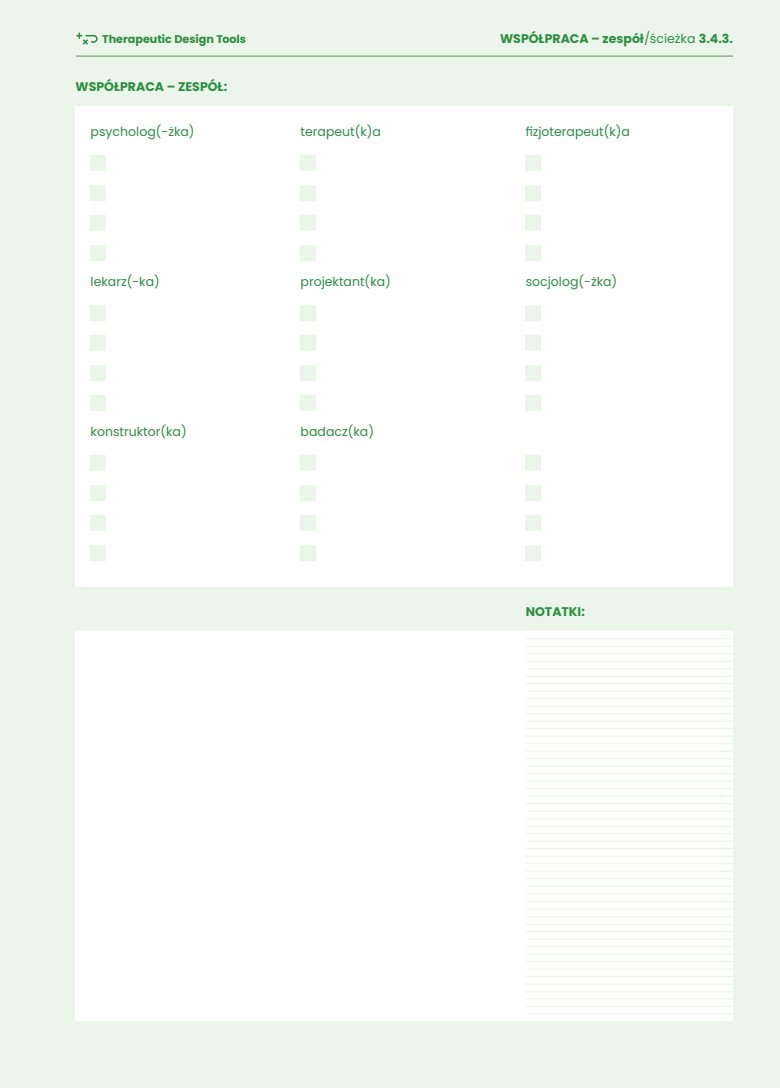
<style>
.page{position:relative;width:780px;height:1088px;background:#ebf5ea}
.page>*{position:absolute;margin:0;border:0;box-sizing:border-box;transform-origin:0 0}
.TYPE_BLUE{font:12.5px "Poppins";color:#2c8d42}
._1_TOP_HEAD_POPPINS_REGULAR{font:700 12.5px "Poppins";color:#2c8d42}
._2_H_2_Orange_BOLD{font:700 12.5px "Poppins";color:#2c8d42}
.t1{font:700 11.12px "Poppins";color:#2c8d42}
.s1{font-weight:400}
</style>
<div class="page">
<div style="left:76px;top:106px;width:657px;height:480px;background:#fff"></div>
<div style="left:76px;top:631px;width:657px;height:390px;background:#fff"></div>
<hr style="left:76px;top:55px;width:657px;height:2px;background:#74a66e">
<svg style="left:76px;top:33px;width:22px;height:12px"></svg>
<div style="left:300px;top:395px;width:15px;height:15px;background:#ebf5ea"></div>
<div style="left:525px;top:395px;width:15px;height:15px;background:#ebf5ea"></div>
<div style="left:300px;top:455px;width:15px;height:15px;background:#ebf5ea"></div>
<div style="left:525px;top:455px;width:15px;height:15px;background:#ebf5ea"></div>
<div style="left:300px;top:545px;width:15px;height:15px;background:#ebf5ea"></div>
<div style="left:525px;top:545px;width:15px;height:15px;background:#ebf5ea"></div>
<div style="left:91px;top:395px;width:15px;height:15px;background:#ebf5ea"></div>
<div style="left:91px;top:455px;width:15px;height:15px;background:#ebf5ea"></div>
<div style="left:91px;top:485px;width:15px;height:15px;background:#ebf5ea"></div>
<div style="left:300px;top:485px;width:15px;height:15px;background:#ebf5ea"></div>
<div style="left:525px;top:485px;width:15px;height:15px;background:#ebf5ea"></div>
<div style="left:91px;top:515px;width:15px;height:15px;background:#ebf5ea"></div>
<div style="left:300px;top:515px;width:15px;height:15px;background:#ebf5ea"></div>
<div style="left:525px;top:515px;width:15px;height:15px;background:#ebf5ea"></div>
<div style="left:91px;top:545px;width:15px;height:15px;background:#ebf5ea"></div>
<div style="left:300px;top:155px;width:15px;height:15px;background:#ebf5ea"></div>
<div style="left:525px;top:155px;width:15px;height:15px;background:#ebf5ea"></div>
<div style="left:300px;top:185px;width:15px;height:15px;background:#ebf5ea"></div>
<div style="left:525px;top:185px;width:15px;height:15px;background:#ebf5ea"></div>
<div style="left:300px;top:215px;width:15px;height:15px;background:#ebf5ea"></div>
<div style="left:525px;top:215px;width:15px;height:15px;background:#ebf5ea"></div>
<div style="left:300px;top:245px;width:15px;height:15px;background:#ebf5ea"></div>
<div style="left:525px;top:245px;width:15px;height:15px;background:#ebf5ea"></div>
<div style="left:300px;top:305px;width:15px;height:15px;background:#ebf5ea"></div>
<div style="left:525px;top:305px;width:15px;height:15px;background:#ebf5ea"></div>
<div style="left:300px;top:335px;width:15px;height:15px;background:#ebf5ea"></div>
<div style="left:300px;top:365px;width:15px;height:15px;background:#ebf5ea"></div>
<div style="left:525px;top:335px;width:15px;height:15px;background:#ebf5ea"></div>
<div style="left:525px;top:365px;width:15px;height:15px;background:#ebf5ea"></div>
<div style="left:91px;top:185px;width:15px;height:15px;background:#ebf5ea"></div>
<div style="left:91px;top:215px;width:15px;height:15px;background:#ebf5ea"></div>
<div style="left:91px;top:245px;width:15px;height:15px;background:#ebf5ea"></div>
<div style="left:91px;top:305px;width:15px;height:15px;background:#ebf5ea"></div>
<div style="left:91px;top:335px;width:15px;height:15px;background:#ebf5ea"></div>
<div style="left:91px;top:365px;width:15px;height:15px;background:#ebf5ea"></div>
<div style="left:91px;top:155px;width:15px;height:15px;background:#ebf5ea"></div>
<hr style="left:525px;top:646px;width:208px;height:1px;background:#ebf5ea">
<hr style="left:525px;top:638px;width:208px;height:1px;background:#ebf5ea">
<hr style="left:525px;top:661px;width:208px;height:1px;background:#ebf5ea">
<hr style="left:525px;top:653px;width:208px;height:1px;background:#ebf5ea">
<hr style="left:525px;top:676px;width:208px;height:1px;background:#ebf5ea">
<hr style="left:525px;top:668px;width:208px;height:1px;background:#ebf5ea">
<hr style="left:525px;top:691px;width:208px;height:1px;background:#ebf5ea">
<hr style="left:525px;top:683px;width:208px;height:1px;background:#ebf5ea">
<hr style="left:525px;top:706px;width:208px;height:1px;background:#ebf5ea">
<hr style="left:525px;top:698px;width:208px;height:1px;background:#ebf5ea">
<hr style="left:525px;top:721px;width:208px;height:1px;background:#ebf5ea">
<hr style="left:525px;top:713px;width:208px;height:1px;background:#ebf5ea">
<hr style="left:525px;top:736px;width:208px;height:1px;background:#ebf5ea">
<hr style="left:525px;top:728px;width:208px;height:1px;background:#ebf5ea">
<hr style="left:525px;top:751px;width:208px;height:1px;background:#ebf5ea">
<hr style="left:525px;top:743px;width:208px;height:1px;background:#ebf5ea">
<hr style="left:525px;top:766px;width:208px;height:1px;background:#ebf5ea">
<hr style="left:525px;top:758px;width:208px;height:1px;background:#ebf5ea">
<hr style="left:525px;top:781px;width:208px;height:1px;background:#ebf5ea">
<hr style="left:525px;top:773px;width:208px;height:1px;background:#ebf5ea">
<hr style="left:525px;top:796px;width:208px;height:1px;background:#ebf5ea">
<hr style="left:525px;top:788px;width:208px;height:1px;background:#ebf5ea">
<hr style="left:525px;top:811px;width:208px;height:1px;background:#ebf5ea">
<hr style="left:525px;top:909px;width:208px;height:1px;background:#ebf5ea">
<hr style="left:525px;top:803px;width:208px;height:1px;background:#ebf5ea">
<hr style="left:525px;top:901px;width:208px;height:1px;background:#ebf5ea">
<hr style="left:525px;top:826px;width:208px;height:1px;background:#ebf5ea">
<hr style="left:525px;top:924px;width:208px;height:1px;background:#ebf5ea">
<hr style="left:525px;top:819px;width:208px;height:1px;background:#ebf5ea">
<hr style="left:525px;top:916px;width:208px;height:1px;background:#ebf5ea">
<hr style="left:525px;top:841px;width:208px;height:1px;background:#ebf5ea">
<hr style="left:525px;top:939px;width:208px;height:1px;background:#ebf5ea">
<hr style="left:525px;top:833px;width:208px;height:1px;background:#ebf5ea">
<hr style="left:525px;top:931px;width:208px;height:1px;background:#ebf5ea">
<hr style="left:525px;top:856px;width:208px;height:1px;background:#ebf5ea">
<hr style="left:525px;top:954px;width:208px;height:1px;background:#ebf5ea">
<hr style="left:525px;top:848px;width:208px;height:1px;background:#ebf5ea">
<hr style="left:525px;top:946px;width:208px;height:1px;background:#ebf5ea">
<hr style="left:525px;top:871px;width:208px;height:1px;background:#ebf5ea">
<hr style="left:525px;top:969px;width:208px;height:1px;background:#ebf5ea">
<hr style="left:525px;top:863px;width:208px;height:1px;background:#ebf5ea">
<hr style="left:525px;top:961px;width:208px;height:1px;background:#ebf5ea">
<hr style="left:525px;top:886px;width:208px;height:1px;background:#ebf5ea">
<hr style="left:525px;top:984px;width:208px;height:1px;background:#ebf5ea">
<hr style="left:525px;top:1006px;width:208px;height:1px;background:#ebf5ea">
<hr style="left:525px;top:894px;width:208px;height:1px;background:#ebf5ea">
<hr style="left:525px;top:991px;width:208px;height:1px;background:#ebf5ea">
<hr style="left:525px;top:1014px;width:208px;height:1px;background:#ebf5ea">
<hr style="left:525px;top:878px;width:208px;height:1px;background:#ebf5ea">
<hr style="left:525px;top:976px;width:208px;height:1px;background:#ebf5ea">
<hr style="left:525px;top:998px;width:208px;height:1px;background:#ebf5ea">
<p class="t1" style="left:102px;top:32px;width:145px">Therapeutic Design Tools</p>
<p class="_1_TOP_HEAD_POPPINS_REGULAR" style="left:500px;top:31px;width:234px">WSPÓŁPRACA – zespół<span class="s1">/ścieżka</span> 3.4.3.</p>
<p class="_2_H_2_Orange_BOLD" style="left:76px;top:80px;width:153px">WSPÓŁPRACA – ZESPÓŁ:</p>
<p class="TYPE_BLUE" style="left:91px;top:125px;width:105px">psycholog(-żka)</p>
<p class="TYPE_BLUE" style="left:300px;top:125px;width:82px">terapeut(k)a</p>
<p class="TYPE_BLUE" style="left:525px;top:125px;width:106px">fizjoterapeut(k)a</p>
<p class="TYPE_BLUE" style="left:91px;top:275px;width:71px">lekarz(-ka)</p>
<p class="TYPE_BLUE" style="left:300px;top:275px;width:92px">projektant(ka)</p>
<p class="TYPE_BLUE" style="left:525px;top:275px;width:93px">socjolog(-żka)</p>
<p class="TYPE_BLUE" style="left:91px;top:425px;width:98px">konstruktor(ka)</p>
<p class="TYPE_BLUE" style="left:300px;top:425px;width:75px">badacz(ka)</p>
<p class="_2_H_2_Orange_BOLD" style="left:525px;top:605px;width:61px">NOTATKI:</p>
</div>
